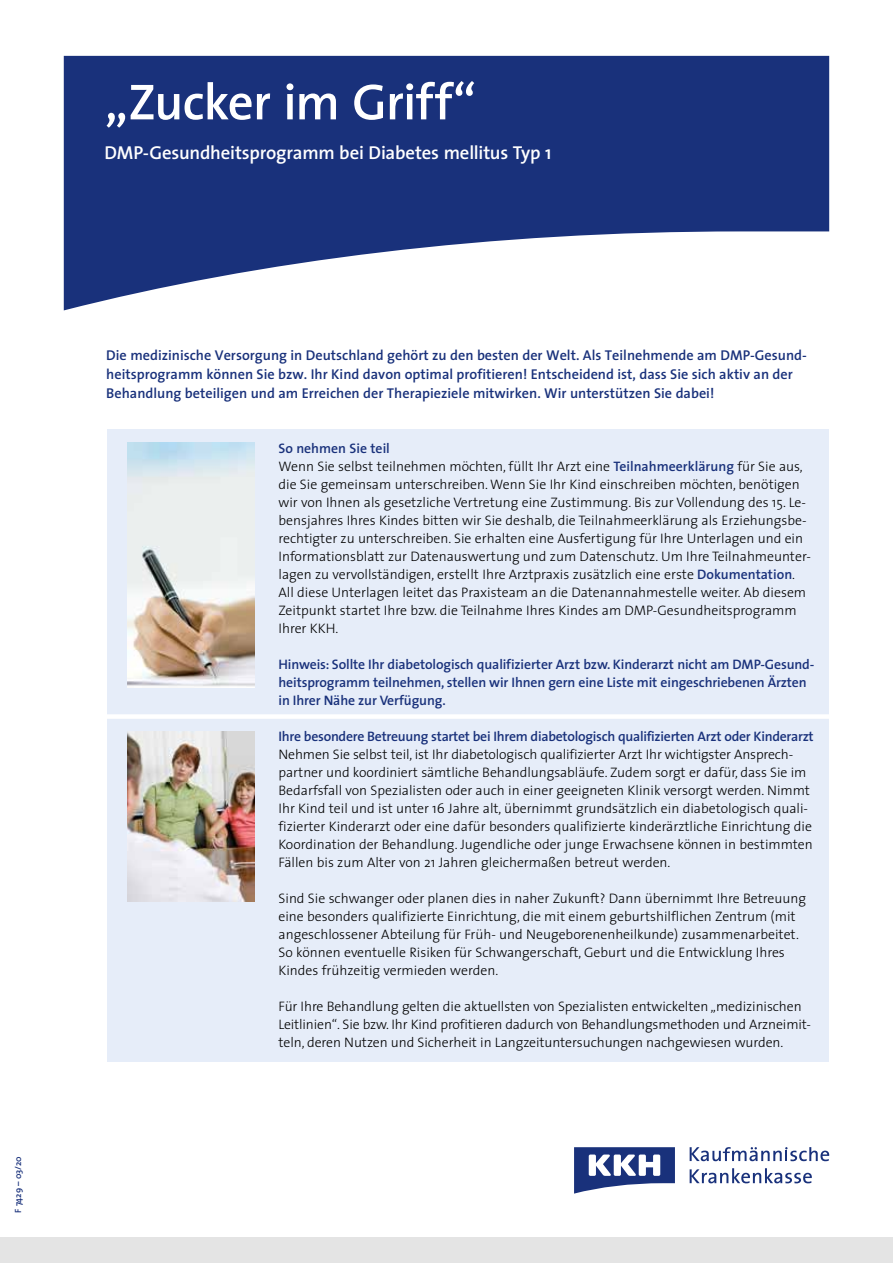
<style>
.page{position:relative;width:893px;height:1263px;background:#fff}
.page>*{position:absolute;margin:0;border:0;box-sizing:border-box;transform-origin:0 0}
.t1{font:600 51px "The Sans";letter-spacing:-.02em;color:#fff}
.t2{font:600 18.75px "The Sans";letter-spacing:-.01em;color:#fff}
.t3{font:600 14.25px/19.2px "The Sans";color:#19317b}
.t4{font:300 13.8px/18px "The Sans";color:#000}
.t5{font:600 13.8px/18px "The Sans";letter-spacing:-.01em;color:#19317b}
.t6{font:600 9px "The Sans";color:#19317b}
.s1{font-weight:600;color:#19317b}
</style>
<div class="page">
<svg style="left:64px;top:56px;width:765px;height:254px;fill:#19317b"></svg>
<div style="left:107px;top:429px;width:721px;height:633px;background:#e6edf9"></div>
<div style="left:0;top:1237px;width:893px;height:26px;background:#e4e4e4"></div>
<div style="left:78px;top:714px;width:761px;height:5px;background:#fff"></div>
<img style="left:128px;top:731px;width:126px;height:171px">
<img style="left:128px;top:443px;width:126px;height:244px">
<svg style="left:574px;top:1147px;width:101px;height:46px"></svg>
<svg style="left:690px;top:1168px;width:122px;height:15px"></svg>
<svg style="left:690px;top:1147px;width:139px;height:14px"></svg>
<p class="t6" style="left:11px;top:1213px;width:58px;rotate:-90deg">F 7429 – 03/20</p>
<h1 class="t1" style="left:105px;top:60px;width:373px">„Zucker im Griff“</h1>
<h2 class="t2" style="left:105px;top:137px;width:448px">DMP-Gesundheitsprogramm bei Diabetes mellitus Typ 1</h2>
<p class="t3" style="left:106px;top:345px;width:702px">Die medizinische Versorgung in Deutschland gehört zu den besten der Welt. Als Teilnehmende am DMP-Gesund&shy;heitsprogramm können Sie bzw. Ihr Kind davon optimal profitieren! Entscheidend ist, dass Sie sich aktiv an der<br>Behandlung beteiligen und am Erreichen der Therapieziele mitwirken. Wir unterstützen Sie dabei!</p>
<p class="t4" style="left:279px;top:438px;width:534px"><span class="s1">So nehmen Sie teil<br></span>Wenn Sie selbst teilnehmen möchten, füllt Ihr Arzt eine <span class="s1">Teilnahmeerklärung</span> für Sie aus, die Sie gemeinsam unterschreiben. Wenn Sie Ihr Kind einschreiben möchten, benötigen wir von Ihnen als gesetzliche Vertretung eine Zustimmung. Bis zur Vollendung des 15. Le&shy;bensjahres Ihres Kindes bitten wir Sie deshalb, die Teilnahmeerklärung als Erziehungsbe&shy;rechtigter zu unterschreiben. Sie erhalten eine Ausfertigung für Ihre Unterlagen und ein Informationsblatt zur Datenauswertung und zum Datenschutz. Um Ihre Teilnahmeunter&shy;lagen zu vervollständigen, erstellt Ihre Arztpraxis zusätzlich eine erste <span class="s1">Dokumentation</span>.<br>All diese Unterlagen leitet das Praxisteam an die Datenannahmestelle weiter. Ab diesem Zeitpunkt startet Ihre bzw. die Teilnahme Ihres Kindes am DMP-Gesundheitsprogramm Ihrer KKH.</p>
<p class="t5" style="left:279px;top:655px;width:537px">Hinweis: Sollte Ihr diabetologisch qualifizierter Arzt bzw. Kinderarzt nicht am DMP-Gesund&shy;heitsprogramm teilnehmen, stellen wir Ihnen gern eine Liste mit eingeschriebenen Ärzten in Ihrer Nähe zur Verfügung.</p>
<p class="t5" style="left:279px;top:727px;width:537px">Ihre besondere Betreuung startet bei Ihrem diabetologisch qualifizierten Arzt oder Kinderarzt</p>
<p class="t4" style="left:279px;top:744px;width:536px">Nehmen Sie selbst teil, ist Ihr diabetologisch qualifizierter Arzt Ihr wichtigster Ansprech&shy;partner und koordiniert sämtliche Behandlungsabläufe. Zudem sorgt er dafür, dass Sie im Bedarfsfall von Spezialisten oder auch in einer geeigneten Klinik versorgt werden. Nimmt Ihr Kind teil und ist unter 16 Jahre alt, übernimmt grundsätzlich ein diabetologisch quali&shy;fizierter Kinderarzt oder eine dafür besonders qualifizierte kinderärztliche Einrichtung die Koordination der Behandlung. Jugendliche oder junge Erwachsene können in bestimmten Fällen bis zum Alter von 21 Jahren gleichermaßen betreut werden.</p>
<p class="t4" style="left:279px;top:888px;width:529px">Sind Sie schwanger oder planen dies in naher Zukunft? Dann übernimmt Ihre Betreuung eine besonders qualifizierte Einrichtung, die mit einem geburtshilflichen Zentrum (mit angeschlossener Abteilung für Früh- und Neugeborenenheilkunde) zusammenarbeitet.<br>So können eventuelle Risiken für Schwangerschaft, Geburt und die Entwicklung Ihres Kindes frühzeitig vermieden werden.</p>
<p class="t4" style="left:279px;top:996px;width:534px">Für Ihre Behandlung gelten die aktuellsten von Spezialisten entwickelten „medizinischen<br>Leitlinien“. Sie bzw. Ihr Kind profitieren dadurch von Behandlungsmethoden und Arzneimit&shy;teln, deren Nutzen und Sicherheit in Langzeituntersuchungen nachgewiesen wurden.</p>
</div>
